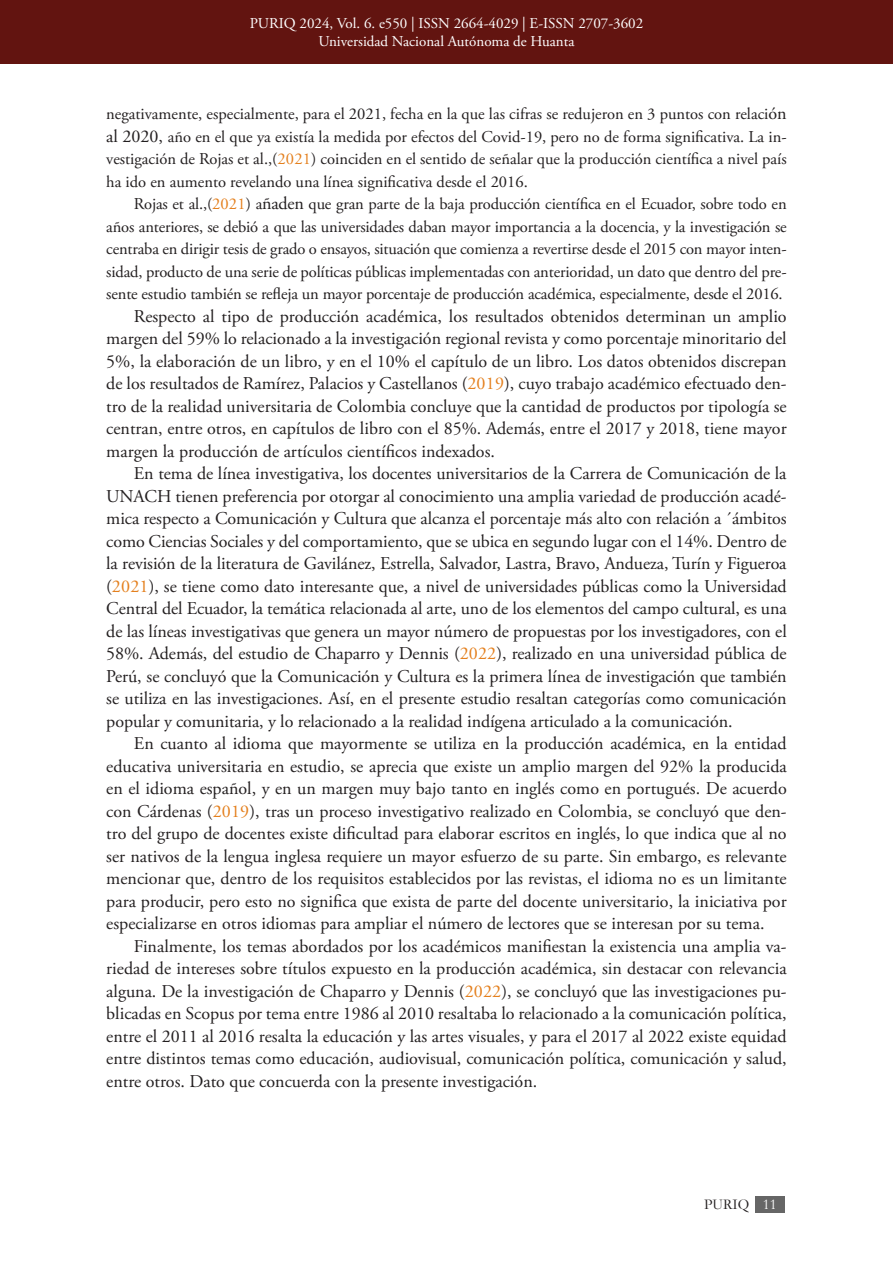
<style>
.page{position:relative;width:893px;height:1263px;background:#fff}
.page>*{position:absolute;margin:0;border:0;box-sizing:border-box;transform-origin:0 0}
.Parrafo_ES{font:18px/22.5px "Adobe Garamond Pro";color:#231f20;text-align:justify}
.Parrafo_ES-2{font:16.5px/22.5px "Adobe Garamond Pro";letter-spacing:-.01em;color:#231f20;text-align:justify}
.t1{font:15px/18px "Adobe Garamond Pro";color:#fff;text-align:center}
.t2{font:15px "Garamond";color:#231f20}
.s1{font-size:18px}
.s2{color:#e4801e}
.s3{color:#fff}
</style>
<div class="page">
<div style="left:0;top:0;width:893px;height:64px;background:#621410"></div>
<div style="left:755px;top:1196px;width:29px;height:16px;background:#666"></div>
<p class="t1" style="left:250px;top:15px;width:395px">PURIQ 2024, Vol. 6. e550 | ISSN 2664-4029 | E-ISSN 2707-3602<br>Universidad Nacional Autónoma de Huanta</p>
<p class="Parrafo_ES-2" style="left:106px;top:103px;width:682px">negativamente, especialmente, para el 2021, fecha en la que las cifras se redujeron en 3 puntos con relaci<span class="s1">ón al 2020,</span> año en el que ya existía la medida por efectos del Covid-19, pero no de forma significativa. La in&shy;vestigación de Rojas et al.,(<span class="s2">2021</span>) coinciden en el sentido de señalar que la producción científica a nivel país ha ido en aumento revelando una línea significativa desde el 2016.</p>
<p class="Parrafo_ES-2" style="left:106px;top:193px;width:682px;text-indent:28px">Rojas et al.,(<span class="s2">2021</span>) a<span class="s1">ñaden</span> que gran parte de la baja producción científica en el Ecuador, sobre todo en años anteriores, se debió a que las universidades daban mayor importancia a la docencia, y la investigación se centraba en dirigir tesis de grado o ensayos, situación que comienza a revertirse desde el 2015 con mayor inten&shy;sidad, producto de una serie de políticas públicas implementadas con anterioridad, un dato que dentro del pre&shy;sente estudio también se refleja un mayor porcentaje de producción académica, especialmente, desde el 2016.</p>
<p class="Parrafo_ES" style="left:106px;top:306px;width:682px;text-indent:28px">Respecto al tipo de producción académica, los resultados obtenidos determinan un amplio margen del 59% lo relacionado a la investigación regional revista y como porcentaje minoritario del 5%, la elaboración de un libro, y en el 10% el capítulo de un libro. Los datos obtenidos discrepan de los resultados de Ramírez, Palacios y Castellanos (<span class="s2">2019</span>), cuyo trabajo académico efectuado den&shy;tro de la realidad universitaria de Colombia concluye que la cantidad de productos por tipología se centran, entre otros, en capítulos de libro con el 85%. Además, entre el 2017 y 2018, tiene mayor margen la producción de artículos científicos indexados.</p>
<p class="Parrafo_ES" style="left:106px;top:463px;width:682px;text-indent:28px">En tema de línea investigativa, los docentes universitarios de la Carrera de Comunicación de la UNACH tienen preferencia por otorgar al conocimiento una amplia variedad de producción acadé&shy;mica respecto a Comunicación y Cultura que alcanza el porcentaje más alto con relación a ´ámbitos como Ciencias Sociales y del comportamiento, que se ubica en segundo lugar con el 14%. Dentro de la revisión de la literatura de Gavilánez, Estrella, Salvador, Lastra, Bravo, Andueza, Turín y Figueroa (<span class="s2">2021</span>), se tiene como dato interesante que, a nivel de universidades públicas como la Universidad Central del Ecuador, la temática relacionada al arte, uno de los elementos del campo cultural, es una de las líneas investigativas que genera un mayor número de propuestas por los investigadores, con el 58%. Además, del estudio de Chaparro y Dennis (<span class="s2">2022</span>), realizado en una universidad pública de Perú, se concluyó que la Comunicación y Cultura es la primera línea de investigación que también se utiliza en las investigaciones. Así, en el presente estudio resaltan categorías como comunicación popular y comunitaria, y lo relacionado a la realidad indígena articulado a la comunicación.</p>
<p class="Parrafo_ES" style="left:106px;top:733px;width:682px;text-indent:28px">En cuanto al idioma que mayormente se utiliza en la producción académica, en la entidad educativa universitaria en estudio, se aprecia que existe un amplio margen del 92% la producida en el idioma español, y en un margen muy bajo tanto en inglés como en portugués. De acuerdo con Cárdenas (<span class="s2">2019</span>), tras un proceso investigativo realizado en Colombia, se concluyó que den&shy;tro del grupo de docentes existe dificultad para elaborar escritos en inglés, lo que indica que al no ser nativos de la lengua inglesa requiere un mayor esfuerzo de su parte. Sin embargo, es relevante mencionar que, dentro de los requisitos establecidos por las revistas, el idioma no es un limitante para producir, pero esto no significa que exista de parte del docente universitario, la iniciativa por especializarse en otros idiomas para ampliar el número de lectores que se interesan por su tema.</p>
<p class="Parrafo_ES" style="left:106px;top:936px;width:682px;text-indent:28px">Finalmente, los temas abordados por los académicos manifiestan la existencia una amplia va&shy;riedad de intereses sobre títulos expuesto en la producción académica, sin destacar con relevancia alguna. De la investigación de Chaparro y Dennis (<span class="s2">2022</span>), se concluyó que las investigaciones pu&shy;blicadas en Scopus por tema entre 1986 al 2010 resaltaba lo relacionado a la comunicación política, entre el 2011 al 2016 resalta la educación y las artes visuales, y para el 2017 al 2022 existe equidad entre distintos temas como educación, audiovisual, comunicación política, comunicación y salud, entre otros. Dato que concuerda con la presente investigación.</p>
<p class="t2" style="left:704px;top:1194px;width:74px">PURIQ <span class="s3">11</span></p>
</div>
